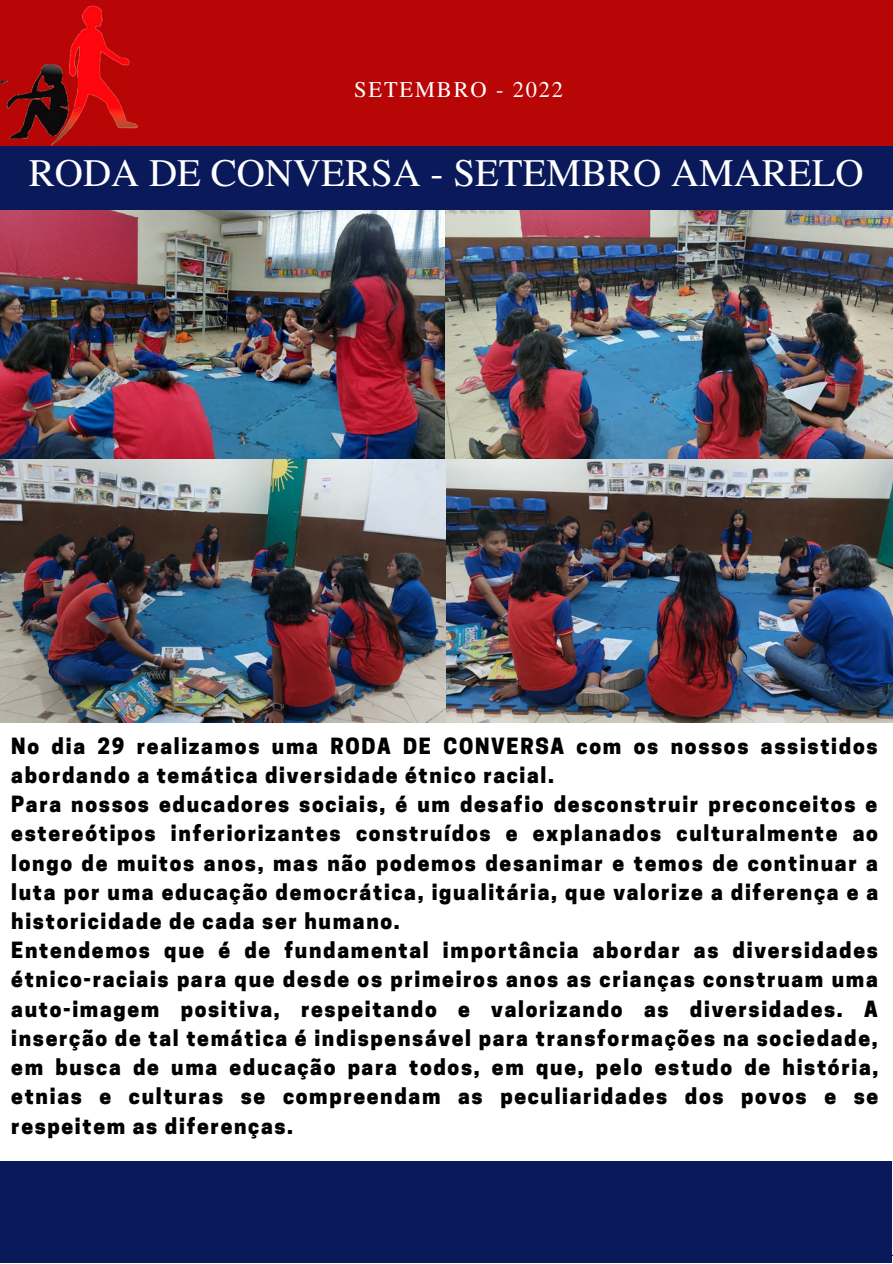
<style>
.page{position:relative;width:893px;height:1264px;background:#fff}
.page>*{position:absolute;margin:0;border:0;box-sizing:border-box;transform-origin:0 0}
.t1{font:39px "Te X Gyre Termes";color:#fff}
.t2{font:22.5px "Te X Gyre Termes";letter-spacing:.08em;color:#fff}
.t3{font:800 21px/29.2px "Cooper Hewitt";letter-spacing:.08em;color:#000}
</style>
<div class="page">
<div style="left:0;top:0;width:892px;height:171px;background:#b80505"></div>
<div style="left:0;top:146px;width:892px;height:65px;background:#09195a"></div>
<img style="left:1px;top:5px;width:137px;height:140px">
<div style="left:0;top:1161px;width:891px;height:101px;background:#09195a"></div>
<img style="left:0;top:211px;width:892px;height:511px">
<p class="t2" style="left:354px;top:73px;width:210px">SETEMBRO - 2022</p>
<h1 class="t1" style="left:29px;top:145px;width:836px">RODA DE CONVERSA - SETEMBRO AMARELO</h1>
<p class="t3" style="left:11px;top:733px;width:868px">No dia 29 realizamos uma RODA DE CONVERSA com os nossos assistidos abordando a temática diversidade étnico racial.<br>Para nossos educadores sociais, é um desafio desconstruir preconceitos e estereótipos inferiorizantes construídos e explanados culturalmente ao longo de muitos anos, mas não podemos desanimar e temos de continuar a luta por uma educação democrática, igualitária, que valorize a diferença e a historicidade de cada ser humano.<br>Entendemos que é de fundamental importância abordar as diversidades étnico-raciais para que desde os primeiros anos as crianças construam uma auto-imagem positiva, respeitando e valorizando as diversidades. A inserção de tal temática é indispensável para transformações na sociedade, em busca de uma educação para todos, em que, pelo estudo de história, etnias e culturas se compreendam as peculiaridades dos povos e se respeitem as diferenças.</p>
</div>
